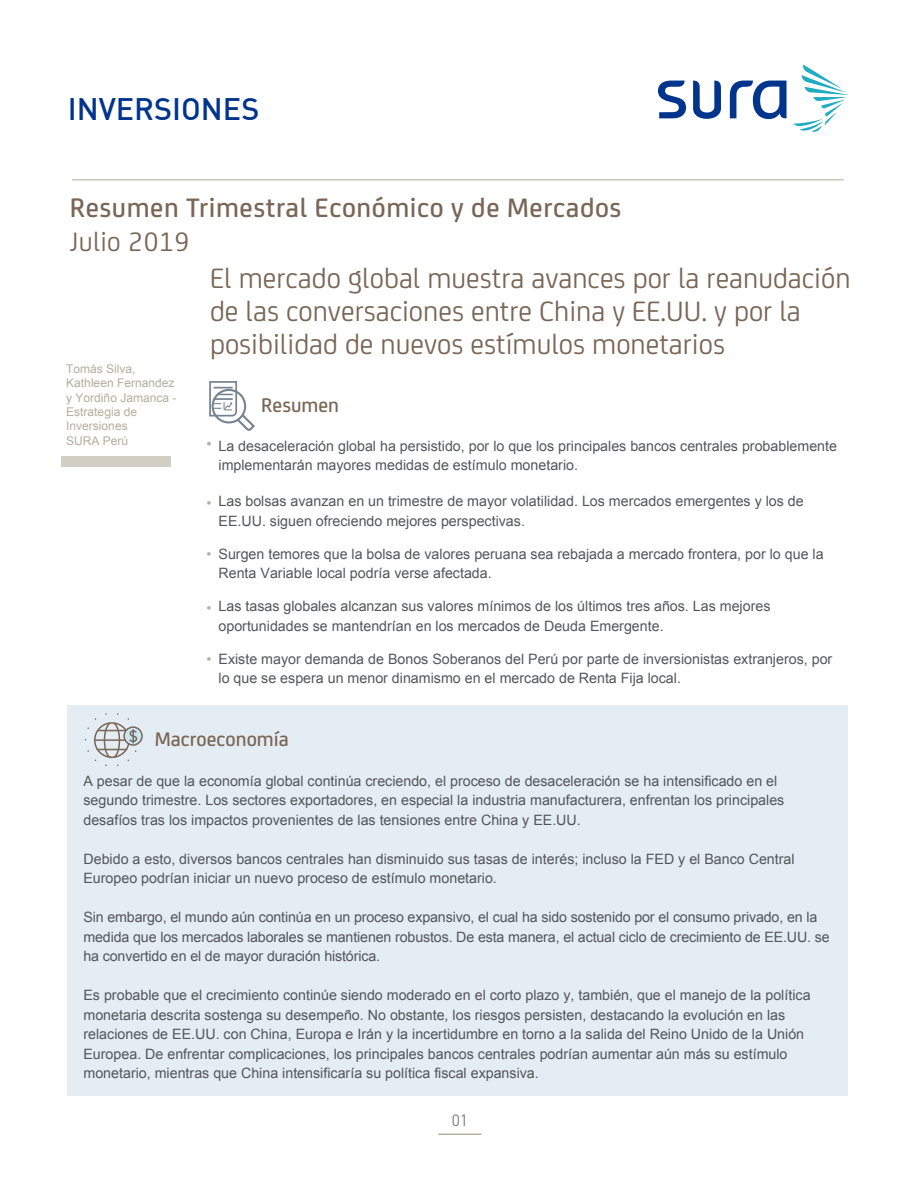
<style>
.page{position:relative;width:918px;height:1188px;background:#fff}
.page>*{position:absolute;margin:0;border:0;box-sizing:border-box;transform-origin:0 0}
.t1{font:500 30.45px "DIN";color:#00348d}
.t2{font:30px/33px "FS Joey";color:#7a6655}
.t3{font:500 28.5px "FS Joey";letter-spacing:.02em;color:#7a6655}
.t4{font:28.5px "FS Joey";letter-spacing:.01em;color:#7a6655}
.t5{font:500 21px "FS Joey";color:#7a6655}
.t6{font:300 15.9px "DIN";color:#53555a}
.t7{font:15px "Arial";color:#b4ae9b}
.t8{font:14.25px/19.5px "Arial";color:#53555a}
.t9{font:14.25px "Arial";color:#b4ae9b}
.t10{font:12px/14.4px "Arial";color:#b4ae9b}
</style>
<div class="page">
<div style="left:68px;top:705px;width:780px;height:391px;background:#e4edf4"></div>
<hr style="left:438px;top:1133px;width:43px;height:2px;background:#b4ae9b">
<hr style="left:72px;top:180px;width:772px;height:1px;background:#b4ae9b">
<svg style="left:658px;top:81px;width:129px;height:38px"></svg>
<svg style="left:794px;top:65px;width:54px;height:67px"></svg>
<div style="left:94px;top:722px;width:36px;height:36px;border:2px solid #7a6655;border-radius:50%"></div>
<hr style="left:97px;top:749px;width:30px;height:1px;background:#7a6655">
<hr style="left:94px;top:739px;width:35px;height:2px;background:#7a6655">
<div style="left:85px;top:713px;width:54px;height:54px;border:2px dashed #7a6655;border-radius:50%"></div>
<svg style="left:124px;top:727px;width:18px;height:18px"></svg>
<div style="left:123px;top:726px;width:20px;height:20px;border:2px solid #7a6655;border-radius:50%"></div>
<svg style="left:98px;top:721px;width:41px;height:38px"></svg>
<svg style="left:209px;top:381px;width:46px;height:50px"></svg>
<div style="left:212px;top:389px;width:34px;height:35px;border:2px solid #738390;border-radius:50%"></div>
<div style="left:61px;top:456px;width:110px;height:11px;background:#d2cec3"></div>
<h1 class="t1" style="left:68px;top:90px;width:193px">INVERSIONES</h1>
<h3 class="t3" style="left:70px;top:187px;width:553px">Resumen Trimestral Económico y de Mercados</h3>
<h3 class="t4" style="left:70px;top:222px;width:121px">Julio 2019</h3>
<p class="t10" style="left:66px;top:361px;width:112px">Tomás Silva,<br>Kathleen Fernandez y Yordiño Jamanca -<br>Estrategia de<br>Inversiones<br>SURA Perú</p>
<h2 class="t2" style="left:210px;top:259px;width:642px">El mercado global muestra avances por la reanudación de las conversaciones entre China y EE.UU. y por la posibilidad de nuevos estímulos monetarios</h2>
<p class="t7" style="left:206px;top:434px;width:7px">•</p>
<p class="t9" style="left:206px;top:494px;width:6px">•</p>
<p class="t9" style="left:206px;top:545px;width:6px">•</p>
<p class="t9" style="left:206px;top:598px;width:6px">•</p>
<p class="t9" style="left:206px;top:650px;width:6px">•</p>
<h3 class="t5" style="left:261px;top:390px;width:79px">Resumen</h3>
<p class="t8" style="left:219px;top:436px;width:620px">La desaceleración global ha persistido, por lo que los principales bancos centrales probablemente implementarán mayores medidas de estímulo monetario.</p>
<p class="t8" style="left:219px;top:492px;width:587px">Las bolsas avanzan en un trimestre de mayor volatilidad. Los mercados emergentes y los de<br>EE.UU. siguen ofreciendo mejores perspectivas.</p>
<p class="t8" style="left:219px;top:544px;width:607px">Surgen temores que la bolsa de valores peruana sea rebajada a mercado frontera, por lo que la<br>Renta Variable local podría verse afectada.</p>
<p class="t8" style="left:219px;top:597px;width:554px">Las tasas globales alcanzan sus valores mínimos de los últimos tres años. Las mejores oportunidades se mantendrían en los mercados de Deuda Emergente.</p>
<p class="t8" style="left:219px;top:649px;width:615px">Existe mayor demanda de Bonos Soberanos del Perú por parte de inversionistas extranjeros, por lo que se espera un menor dinamismo en el mercado de Renta Fija local.</p>
<h3 class="t5" style="left:155px;top:724px;width:135px">Macroeconomía</h3>
<p class="t8" style="left:83px;top:771px;width:702px">A pesar de que la economía global continúa creciendo, el proceso de desaceleración se ha intensificado en el segundo trimestre. Los sectores exportadores, en especial la industria manufacturera, enfrentan los principales desafíos tras los impactos provenientes de las tensiones entre China y EE.UU.</p>
<p class="t8" style="left:83px;top:849px;width:713px">Debido a esto, diversos bancos centrales han disminuido sus tasas de interés; incluso la FED y el Banco Central<br>Europeo podrían iniciar un nuevo proceso de estímulo monetario.</p>
<p class="t8" style="left:83px;top:908px;width:748px">Sin embargo, el mundo aún continúa en un proceso expansivo, el cual ha sido sostenido por el consumo privado, en la medida que los mercados laborales se mantienen robustos. De esta manera, el actual ciclo de crecimiento de EE.UU. se ha convertido en el de mayor duración histórica.</p>
<p class="t8" style="left:83px;top:986px;width:729px">Es probable que el crecimiento continúe siendo moderado en el corto plazo y, también, que el manejo de la política monetaria descrita sostenga su desempeño. No obstante, los riesgos persisten, destacando la evolución en las relaciones de EE.UU. con China, Europa e Irán y la incertidumbre en torno a la salida del Reino Unido de la Unión Europea. De enfrentar complicaciones, los principales bancos centrales podrían aumentar aún más su estímulo monetario, mientras que China intensificaría su política fiscal expansiva.</p>
<p class="t6" style="left:452px;top:1110px;width:18px">01</p>
</div>
